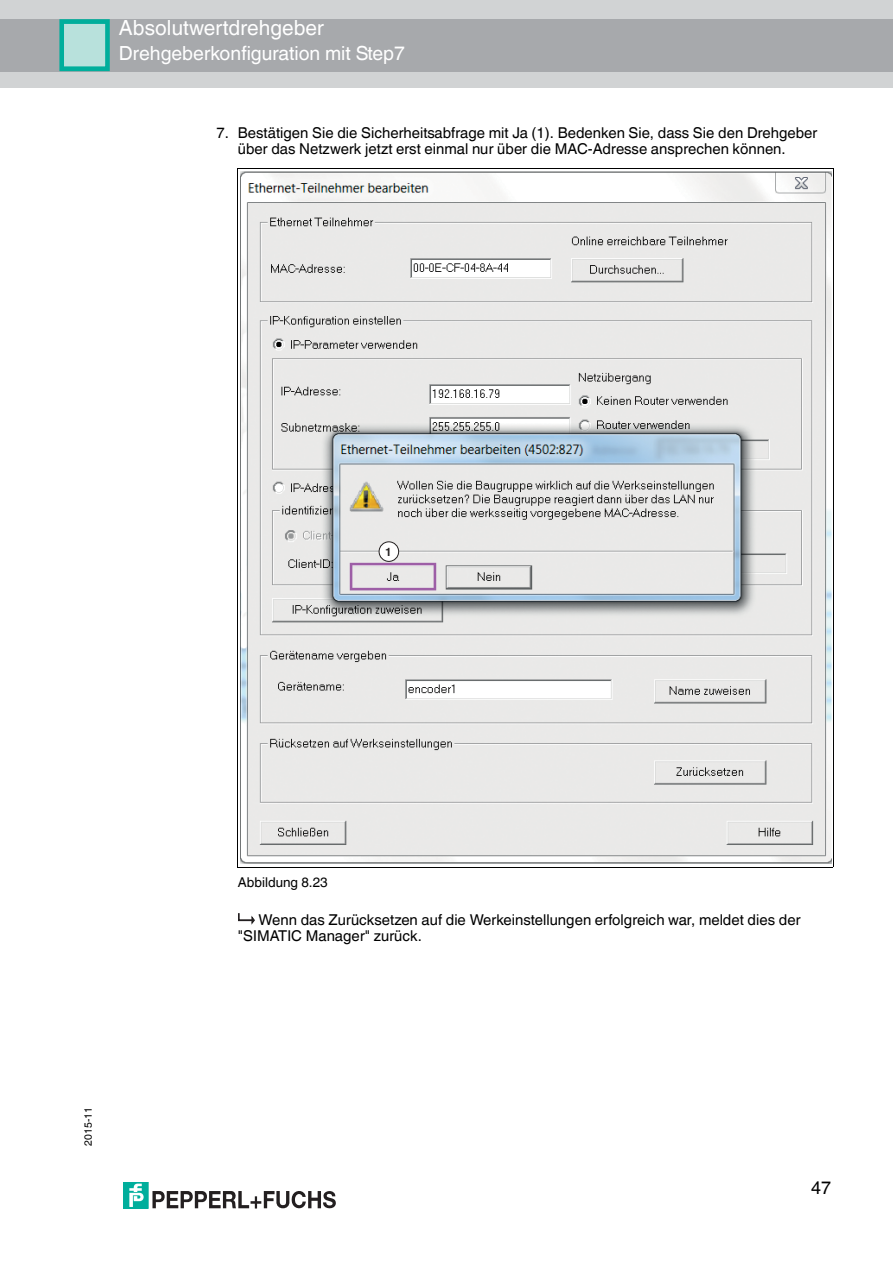
<style>
.page{position:relative;width:893px;height:1263px;background:#fff}
.page>*{position:absolute;margin:0;border:0;box-sizing:border-box;transform-origin:0 0}
.t1{font:20.85px "Helvetica World";letter-spacing:.005em;color:#fff}
.t2{font:19.5px "Helvetica World";letter-spacing:.005em;color:#fff}
.t3{font:18px "Helvetica World";color:#000}
.t4{font:15px/16.4px "Helvetica World";color:#000}
.t5{font:13.5px "Helvetica World";color:#000}
.t6{font:700 11.55px "Helvetica World";color:#231f20}
.t7{font:10.5px "Helvetica World";letter-spacing:.005em;color:#000}
</style>
<div class="page">
<div style="left:0;top:0;width:892px;height:87px;background:#d1d3d4"></div>
<div style="left:0;top:19px;width:892px;height:52px;background:#a7a9ac"></div>
<div style="left:60px;top:21px;width:47px;height:49px;background:#b8e1dc"></div>
<div style="left:59px;top:19px;width:51px;height:52px;border:5px solid #00ae9c"></div>
<div style="left:123px;top:1182px;width:25px;height:26px;background:#00ae9c"></div>
<svg style="left:129px;top:1184px;width:15px;height:23px"></svg>
<svg style="left:152px;top:1191px;width:184px;height:18px"></svg>
<hr style="left:237px;top:168px;width:1px;height:699px;background:#000">
<hr style="left:832px;top:168px;width:1px;height:699px;background:#000">
<hr style="left:237px;top:168px;width:596px;height:1px;background:#000">
<hr style="left:237px;top:867px;width:596px;height:1px;background:#000">
<img style="left:240px;top:171px;width:591px;height:692px">
<div style="left:379px;top:542px;width:19px;height:19px;background:#fff;border-radius:50%"></div>
<div style="left:379px;top:542px;width:20px;height:20px;border:1px solid #231f20;border-radius:50%"></div>
<svg style="left:238px;top:913px;width:17px;height:12px"></svg>
<h1 class="t1" style="left:119px;top:11px;width:207px">Absolutwertdrehgeber</h1>
<h2 class="t2" style="left:119px;top:37px;width:288px">Drehgeberkonfiguration mit Step7</h2>
<p class="t4" style="left:238px;top:123px;width:581px;text-indent:-21px">7. Bestätigen Sie die Sicherheitsabfrage mit Ja (1). Bedenken Sie, dass Sie den Drehgeber über das Netzwerk jetzt erst einmal nur über die MAC-Adresse ansprechen können.</p>
<p class="t7" style="left:80px;top:1146px;width:40px;rotate:-90deg">2015-11</p>
<p class="t6" style="left:385px;top:546px;width:8px">1</p>
<p class="t5" style="left:238px;top:871px;width:91px">Abbildung 8.23</p>
<p class="t4" style="left:238px;top:910px;width:564px;text-indent:21px">Wenn das Zurücksetzen auf die Werkeinstellungen erfolgreich war, meldet dies der "SIMATIC Manager" zurück.</p>
<p class="t3" style="left:811px;top:1173px;width:21px">47</p>
</div>
